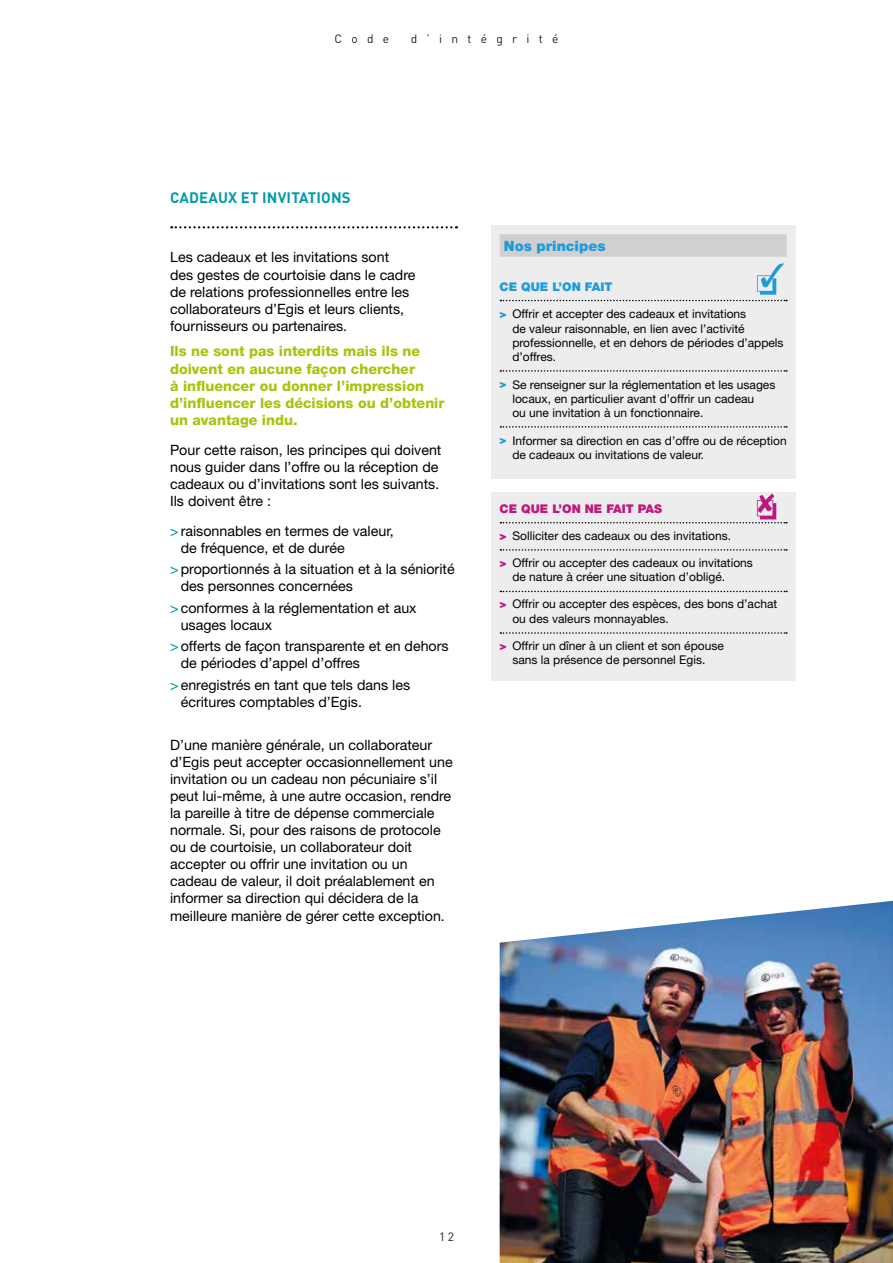
<style>
.page{position:relative;width:893px;height:1263px;background:#fff}
.page>*{position:absolute;margin:0;border:0;box-sizing:border-box;transform-origin:0 0}
.t1{font:700 15px "DIN Pro";letter-spacing:.01em;color:#009bab}
.t2{font:14.25px/17.1px "Helvetica Neue LT Pro";color:#000}
.t3{font:800 14.25px/17.1px "Helvetica Neue LT Pro";color:#a9c30c}
.t4{font:900 14.25px "Helvetica Neue LT Pro";color:#209bd8}
.t5{font:12px/14.4px "Helvetica Neue LT Pro";color:#000}
.t6{font:900 12px "Helvetica Neue LT Pro";color:#be187f}
.t7{font:12px "DIN Pro";letter-spacing:.775em;color:#16222e}
.t8{font:900 12px "Helvetica Neue LT Pro";color:#209bd8}
.s1{font-weight:500;font-stretch:condensed;color:#009bab}
.s2{font-weight:900;color:#209bd8}
.s3{font-weight:900;color:#be187f}
</style>
<div class="page">
<div style="left:491px;top:225px;width:304px;height:253px;background:#ededed"></div>
<div style="left:491px;top:492px;width:304px;height:188px;background:#ededed"></div>
<svg style="left:171px;top:226px;width:286px;height:2px"></svg>
<div style="left:500px;top:234px;width:287px;height:23px;background:#d0d0d0"></div>
<svg style="left:500px;top:370px;width:287px;height:2px"></svg>
<svg style="left:500px;top:426px;width:287px;height:2px"></svg>
<svg style="left:500px;top:549px;width:287px;height:2px"></svg>
<svg style="left:500px;top:591px;width:287px;height:1px"></svg>
<svg style="left:500px;top:632px;width:287px;height:2px"></svg>
<svg style="left:500px;top:263px;width:287px;height:38px"></svg>
<svg style="left:500px;top:494px;width:287px;height:29px"></svg>
<img style="left:500px;top:901px;width:393px;height:362px">
<p class="t7" style="left:334px;top:30px;width:56px">Code</p>
<p class="t7" style="left:411px;top:30px;width:149px">d’intégrité</p>
<p class="t1" style="left:170px;top:186px;width:182px">CADEAUX ET INVITATIONS</p>
<p class="t2" style="left:170px;top:248px;width:247px">Les cadeaux et les invitations sont des gestes de courtoisie dans le cadre de relations professionnelles entre les collaborateurs d’Egis et leurs clients, fournisseurs ou partenaires.</p>
<p class="t3" style="left:170px;top:343px;width:276px">Ils ne sont pas interdits mais ils ne doivent en aucune façon chercher<br>à influencer ou donner l’impression d’influencer les décisions ou d’obtenir un avantage indu.</p>
<p class="t2" style="left:170px;top:441px;width:273px">Pour cette raison, les principes qui doivent nous guider dans l’offre ou la réception de cadeaux ou d’invitations sont les suivants.<br>Ils doivent être :</p>
<p class="t2" style="left:181px;top:522px;width:215px;text-indent:-11px"><span class="s1">&gt;</span>raisonnables en termes de valeur, de fréquence, et de durée</p>
<p class="t2" style="left:181px;top:560px;width:275px;text-indent:-11px"><span class="s1">&gt;</span>proportionnés à la situation et à la séniorité des personnes concernées</p>
<p class="t2" style="left:181px;top:599px;width:237px;text-indent:-11px"><span class="s1">&gt;</span>conformes à la réglementation et aux usages locaux</p>
<p class="t2" style="left:181px;top:637px;width:269px;text-indent:-11px"><span class="s1">&gt;</span>offerts de façon transparente et en dehors de périodes d’appel d’offres</p>
<p class="t2" style="left:181px;top:676px;width:231px;text-indent:-11px"><span class="s1">&gt;</span>enregistrés en tant que tels dans les écritures comptables d’Egis.</p>
<p class="t2" style="left:170px;top:735px;width:284px">D’une manière générale, un collaborateur d’Egis peut accepter occasionnellement une invitation ou un cadeau non pécuniaire s’il peut lui-même, à une autre occasion, rendre la pareille à titre de dépense commerciale normale. Si, pour des raisons de protocole ou de courtoisie, un collaborateur doit accepter ou offrir une invitation ou un cadeau de valeur, il doit préalablement en informer sa direction qui décidera de la meilleure manière de gérer cette exception.</p>
<p class="t4" style="left:504px;top:238px;width:103px">Nos principes</p>
<p class="t8" style="left:500px;top:280px;width:114px">CE QUE L’ON FAIT</p>
<p class="t5" style="left:512px;top:306px;width:273px;text-indent:-13px"><span class="s2">&gt;</span> Offrir et accepter des cadeaux et invitations<br>de valeur raisonnable, en lien avec l’activité professionnelle, et en dehors de périodes d’appels d’offres.</p>
<p class="t5" style="left:512px;top:377px;width:264px;text-indent:-13px"><span class="s2">&gt;</span> Se renseigner sur la réglementation et les usages locaux, en particulier avant d’offrir un cadeau<br>ou une invitation à un fonctionnaire.</p>
<p class="t5" style="left:512px;top:433px;width:276px;text-indent:-13px"><span class="s2">&gt;</span> Informer sa direction en cas d’offre ou de réception de cadeaux ou invitations de valeur.</p>
<p class="t6" style="left:500px;top:502px;width:164px">CE QUE L’ON NE FAIT PAS</p>
<p class="t5" style="left:500px;top:528px;width:233px"><span class="s3">&gt;</span> Solliciter des cadeaux ou des invitations.</p>
<p class="t5" style="left:512px;top:555px;width:242px;text-indent:-13px"><span class="s3">&gt;</span> Offrir ou accepter des cadeaux ou invitations de nature à créer une situation d’obligé.</p>
<p class="t5" style="left:512px;top:597px;width:266px;text-indent:-13px"><span class="s3">&gt;</span> Offrir ou accepter des espèces, des bons d’achat ou des valeurs monnayables.</p>
<p class="t5" style="left:500px;top:638px;width:226px;text-align:center"><span class="s3">&gt;</span> Offrir un dîner à un client et son épouse sans la présence de personnel Egis.</p>
<p class="t7" style="left:439px;top:1227px;width:16px">12</p>
</div>
